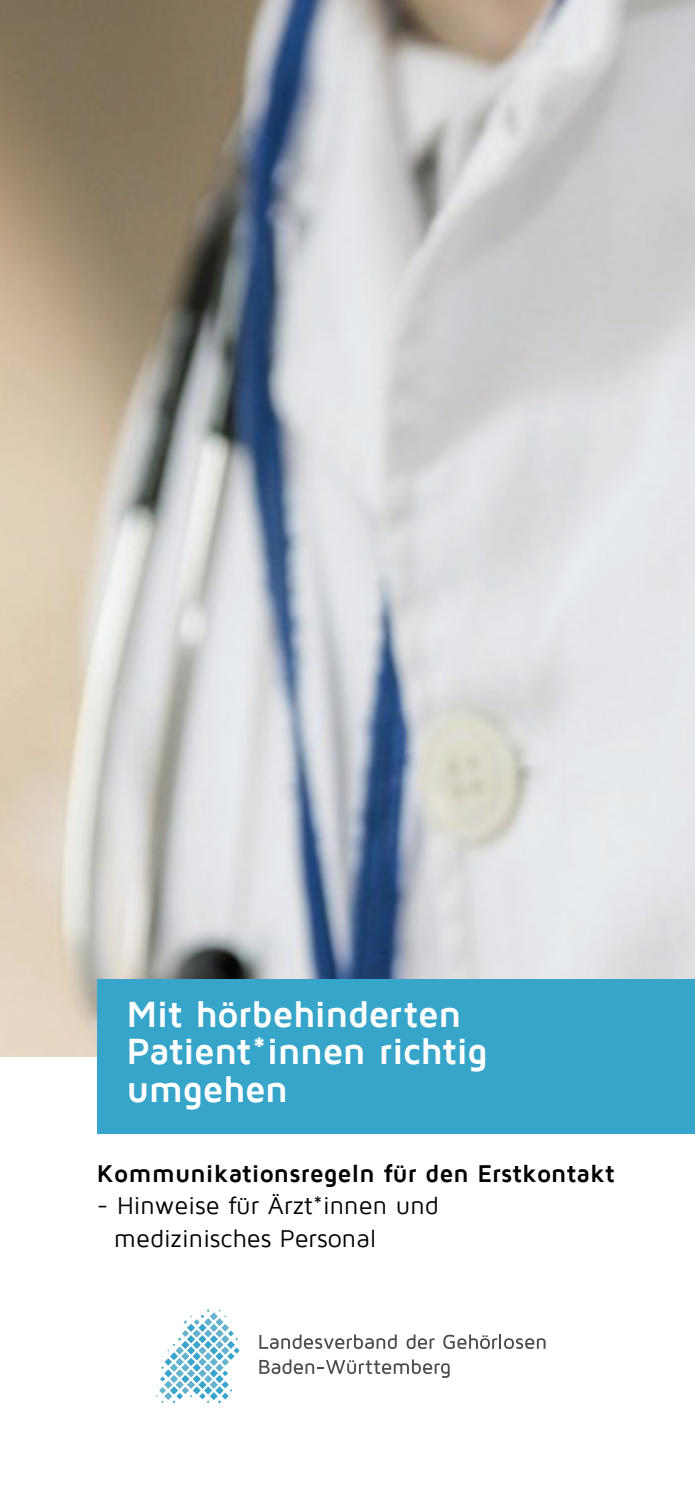
<style>
.page{position:relative;width:695px;height:1489px;background:#fff}
.page>*{position:absolute;margin:0;border:0;box-sizing:border-box;transform-origin:0 0}
.t1{font:700 37.5px/37.5px "Maven Pro";letter-spacing:-.015em;color:#fff}
.t2{font:25px/32.5px "Maven Pro";color:#010101}
.t3{font:700 25px "Maven Pro";color:#010101}
</style>
<div class="page">
<svg style="left:156px;top:1305px;width:87px;height:98px"></svg>
<svg style="left:259px;top:1334px;width:138px;height:15px"></svg>
<svg style="left:406px;top:1334px;width:28px;height:15px"></svg>
<svg style="left:443px;top:1334px;width:102px;height:15px"></svg>
<svg style="left:259px;top:1359px;width:191px;height:19px"></svg>
<img style="left:0;top:0;width:695px;height:1056px">
<div style="left:98px;top:979px;width:597px;height:154px;background:#37a4ca"></div>
<h1 class="t1" style="left:126px;top:993px;width:363px">Mit hörbehinderten<br>Patient*innen richtig umgehen</h1>
<p class="t3" style="left:97px;top:1157px;width:519px">Kommunikationsregeln für den Erstkontakt</p>
<p class="t2" style="left:114px;top:1188px;width:326px;text-indent:-17px">- Hinweise für Ärzt*innen und medizinisches Personal</p>
</div>
